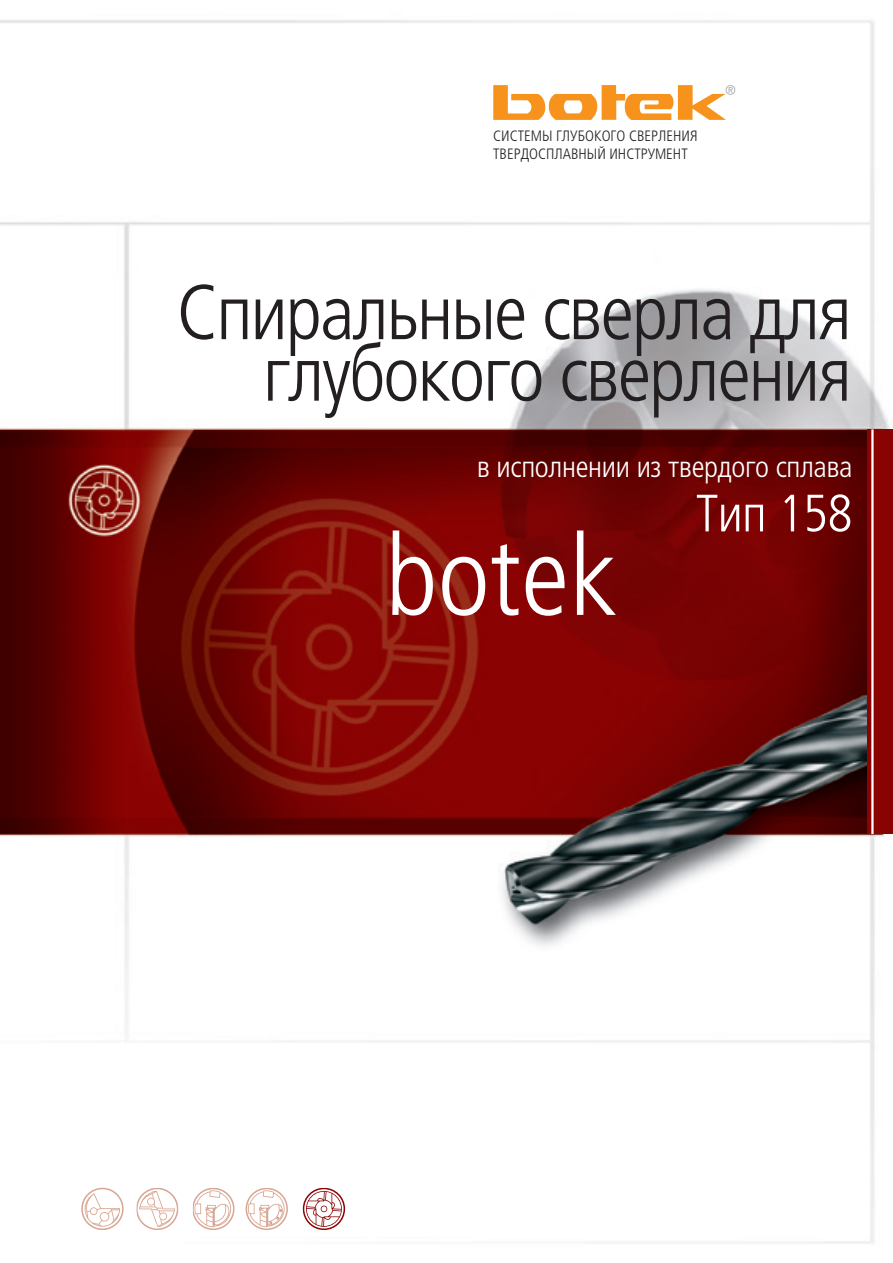
<style>
.page{position:relative;width:893px;height:1263px;background:#fff}
.page>*{position:absolute;margin:0;border:0;box-sizing:border-box;transform-origin:0 0}
.t1{font:300 condensed 112.5px "Frutiger LTCYR";color:#fff}
.t2{font:300 condensed 78px/61.5px "Frutiger LTCYR";letter-spacing:-.025em;color:#231f20;text-align:right}
.t3{font:300 condensed 52.5px "Frutiger LTCYR";letter-spacing:-.01em;color:#fff}
.t4{font:300 condensed 30px "Frutiger LTCYR";letter-spacing:-.01em;color:#fff}
.t5{font:300 condensed 15px "Frutiger LTCYR";color:#231f20}
</style>
<div class="page">
<img style="left:0;top:20px;width:890px;height:1223px">
<svg style="left:82px;top:1188px;width:41px;height:41px"></svg>
<div style="left:81px;top:1188px;width:43px;height:42px;border:2px solid #d8a592;border-radius:50%"></div>
<svg style="left:85px;top:1193px;width:35px;height:34px"></svg>
<div style="left:136px;top:1188px;width:42px;height:42px;border:2px solid #d8a592;border-radius:50%"></div>
<svg style="left:139px;top:1191px;width:36px;height:36px"></svg>
<div style="left:135px;top:1186px;width:45px;height:45px;border:2px solid #fff"></div>
<div style="left:192px;top:1188px;width:42px;height:42px;border:2px solid #d8a592;border-radius:50%"></div>
<svg style="left:194px;top:1190px;width:37px;height:37px"></svg>
<div style="left:191px;top:1186px;width:45px;height:45px;border:2px solid #fff"></div>
<div style="left:246px;top:1188px;width:42px;height:42px;border:2px solid #d8a592;border-radius:50%"></div>
<svg style="left:248px;top:1190px;width:37px;height:37px"></svg>
<div style="left:243px;top:1186px;width:47px;height:45px;border:2px solid #fff"></div>
<div style="left:303px;top:1188px;width:42px;height:42px;border:2px solid #8b0202;border-radius:50%"></div>
<svg style="left:306px;top:1191px;width:36px;height:36px"></svg>
<div style="left:301px;top:1186px;width:46px;height:45px;border:2px solid #fff"></div>
<svg style="left:493px;top:85px;width:242px;height:35px"></svg>
<div style="left:867px;top:429px;width:26px;height:405px;background:#8b0202"></div>
<hr style="left:871px;top:429px;width:3px;height:405px;background:#fff">
<p class="t5" style="left:493px;top:128px;width:206px">СИСТЕМЫ ГЛУБОКОГО СВЕРЛЕНИЯ</p>
<p class="t5" style="left:493px;top:146px;width:196px">ТВЕРДОСПЛАВНЫЙ ИНСТРУМЕНТ</p>
<p class="t2" style="left:176px;top:284px;width:677px">Спиральные сверла для глубокого сверления</p>
<p class="t4" style="left:477px;top:451px;width:377px">в исполнении из твердого сплава</p>
<p class="t3" style="left:696px;top:486px;width:158px">Тип 158</p>
<p class="t1" style="left:386px;top:517px;width:233px">botek</p>
</div>
